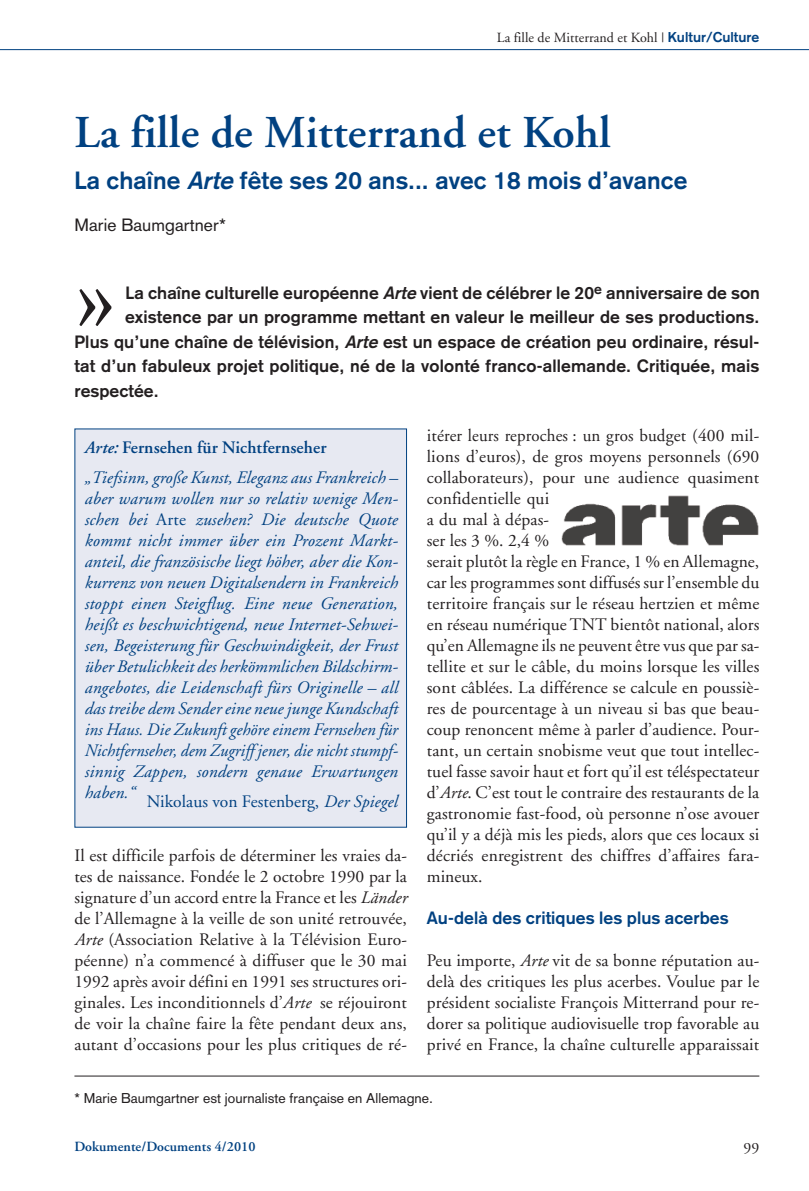
<style>
.page{position:relative;width:809px;height:1191px;background:#fff}
.page>*{position:absolute;margin:0;border:0;box-sizing:border-box;transform-origin:0 0}
.t1{font:111.48px "Adobe Garamond";color:#231f20}
.t2{font:600 45.5px "Adobe Garamond";letter-spacing:.005em;color:#014181}
.t3{font:700 24.5px "Akzidenz Grotesk";letter-spacing:.005em;color:#014181}
.t4{font:17.5px/21px "Adobe Garamond";letter-spacing:.01em;color:#231f20;text-align:justify}
.t5{font:italic 17.5px/21px "Adobe Garamond";letter-spacing:.005em;color:#014181}
.t6{font:700 17.5px "Akzidenz Grotesk";letter-spacing:.01em;color:#231f20}
.t7{font:700 17.5px "Akzidenz Grotesk";letter-spacing:.005em;color:#014181}
.t8{font:17.5px "Adobe Garamond";letter-spacing:.005em;color:#014181}
.t9{font:17.5px "Akzidenz Grotesk";letter-spacing:.005em;color:#231f20}
.t10{font:15.75px "Adobe Garamond";color:#231f20}
.t11{font:14px "Akzidenz Grotesk";letter-spacing:.005em;color:#231f20}
.t12{font:14px "Adobe Garamond";letter-spacing:.005em;color:#231f20}
.t13{font:600 14px "Adobe Garamond";letter-spacing:.005em;color:#014181}
.s1{font-family:"Akzidenz Grotesk";font-weight:700;color:#014181}
.s2{font-style:italic}
.s3{font-weight:600}
.s4{font-weight:600;font-style:normal}
.s5{font-style:normal}
</style>
<div class="page">
<hr style="left:0;top:49px;width:809px;height:1px;background:#014181">
<hr style="left:74px;top:1075px;width:685px;height:1px;background:#231f20">
<div style="left:75px;top:429px;width:331px;height:397px;background:#e7e9f2"></div>
<img style="left:561px;top:495px;width:198px;height:51px">
<p class="t12" style="left:497px;top:32px;width:264px">La fille de Mitterrand et Kohl | <span class="s1">Kultur/Culture</span></p>
<h2 class="t2" style="left:74px;top:114px;width:538px">La fille de Mitterrand et Kohl</h2>
<h3 class="t3" style="left:74px;top:172px;width:614px">La chaîne <span class="s2">Arte</span>fête ses 20 ans... avec 18 mois d’avance</h3>
<p class="t9" style="left:74px;top:219px;width:153px">Marie Baumgartner*</p>
<h1 class="t1" style="left:74px;top:251px;width:44px">»</h1>
<p class="t6" style="left:125px;top:286px;width:636px">La chaîne culturelle européenne <span class="s2">Arte</span>vient de célébrer le 20<sup>e</sup> anniversaire de son</p>
<p class="t6" style="left:125px;top:311px;width:636px">existence par un programme mettant en valeur le meilleur de ses productions.</p>
<p class="t6" style="left:74px;top:335px;width:686px">Plus qu’une chaîne de télévision, <span class="s2">Arte</span>est un espace de création peu ordinaire, résul-</p>
<p class="t6" style="left:74px;top:360px;width:686px">tat d’un fabuleux projet politique, né de la volonté franco-allemande. Critiquée, mais</p>
<p class="t6" style="left:74px;top:384px;width:86px">respectée.</p>
<p class="t5" style="left:84px;top:434px;width:315px;line-height:29.8px"><span class="s3">Arte:</span> <span class="s4">Fernsehen für Nichtfernseher<br></span>„Tiefsinn, große Kunst, Eleganz aus Frankreich –</p>
<p class="t5" style="left:84px;top:490px;width:315px;text-align:justify">aber warum wollen nur so relativ wenige Men&shy;schen bei <span class="s5">Arte</span> zusehen? Die deutsche Quote kommt nicht immer über ein Prozent Markt&shy;anteil, die französische liegt höher, aber die Kon&shy;kurrenz von neuen Digitalsendern in Frankreich stoppt einen Steigflug. Eine neue Generation, heißt es beschwichtigend, neue Internet-Sehwei&shy;sen, Begeisterung für Geschwindigkeit, der Frust über Betulichkeit des herkömmlichen Bildschirm&shy;angebotes, die Leidenschaft fürs Originelle – all das treibe dem Sender eine neue junge Kundschaft ins Haus. Die Zukunft gehöre einem Fernsehen für Nichtfernseher, dem Zugriff jener, die nicht stumpf&shy;sinnig Zappen, sondern genaue Erwartungen haben.“</p>
<p class="t8" style="left:147px;top:794px;width:252px">Nikolaus von Festenberg, <span class="s2">Der Spiegel</span></p>
<p class="t4" style="left:74px;top:846px;width:334px">Il est difficile parfois de déterminer les vraies da&shy;tes de naissance. Fondée le 2 octobre 1990 par la signature d’un accord entre la France et les <span class="s2">Länder </span>de l’Allemagne à la veille de son unité retrouvée, <span class="s2">Arte</span> (Association Relative à la Télévision Euro&shy;péenne) n’a commencé à diffuser que le 30 mai 1992 après avoir défini en 1991 ses structures ori&shy;ginales. Les inconditionnels d’<span class="s2">Arte</span> se réjouiront de voir la chaîne faire la fête pendant deux ans, autant d’occasions pour les plus critiques de ré-</p>
<p class="t4" style="left:427px;top:426px;width:334px;text-align:left">itérer leurs reproches : un gros budget (400 mil&shy;lions d’euros), de gros moyens personnels (690 collaborateurs), pour une audience quasiment confidentielle qui<br>a du mal à dépas-<br>ser les 3 %. 2,4 %<br>serait plutôt la règle en France, 1 % en Allemagne, car les programmes sont diffusés sur l’ensemble du territoire français sur le réseau hertzien et même en réseau numérique TNT bientôt national, alors qu’en Allemagne ils ne peuvent être vus que par sa&shy;tellite et sur le câble, du moins lorsque les villes sont câblées. La différence se calcule en poussiè&shy;res de pourcentage à un niveau si bas que beau&shy;coup renoncent même à parler d’audience. Pour&shy;tant, un certain snobisme veut que tout intellec&shy;tuel fasse savoir haut et fort qu’il est téléspectateur d’<span class="s2">Arte</span>. C’est tout le contraire des restaurants de la gastronomie fast-food, où personne n’ose avouer qu’il y a déjà mis les pieds, alors que ces locaux si décriés enregistrent des chiffres d’affaires fara&shy;mineux.</p>
<p class="t7" style="left:427px;top:912px;width:303px">Au-delà des critiques les plus acerbes</p>
<p class="t4" style="left:427px;top:951px;width:334px">Peu importe, <span class="s2">Arte</span> vit de sa bonne réputation au&shy;delà des critiques les plus acerbes. Voulue par le président socialiste François Mitterrand pour re&shy;dorer sa politique audiovisuelle trop favorable au privé en France, la chaîne culturelle apparaissait</p>
<p class="t11" style="left:74px;top:1093px;width:360px">* Marie Baumgartner est journaliste française en Allemagne.</p>
<p class="t13" style="left:74px;top:1141px;width:183px">Dokumente/Documents 4/2010</p>
<p class="t10" style="left:743px;top:1141px;width:17px">99</p>
</div>
